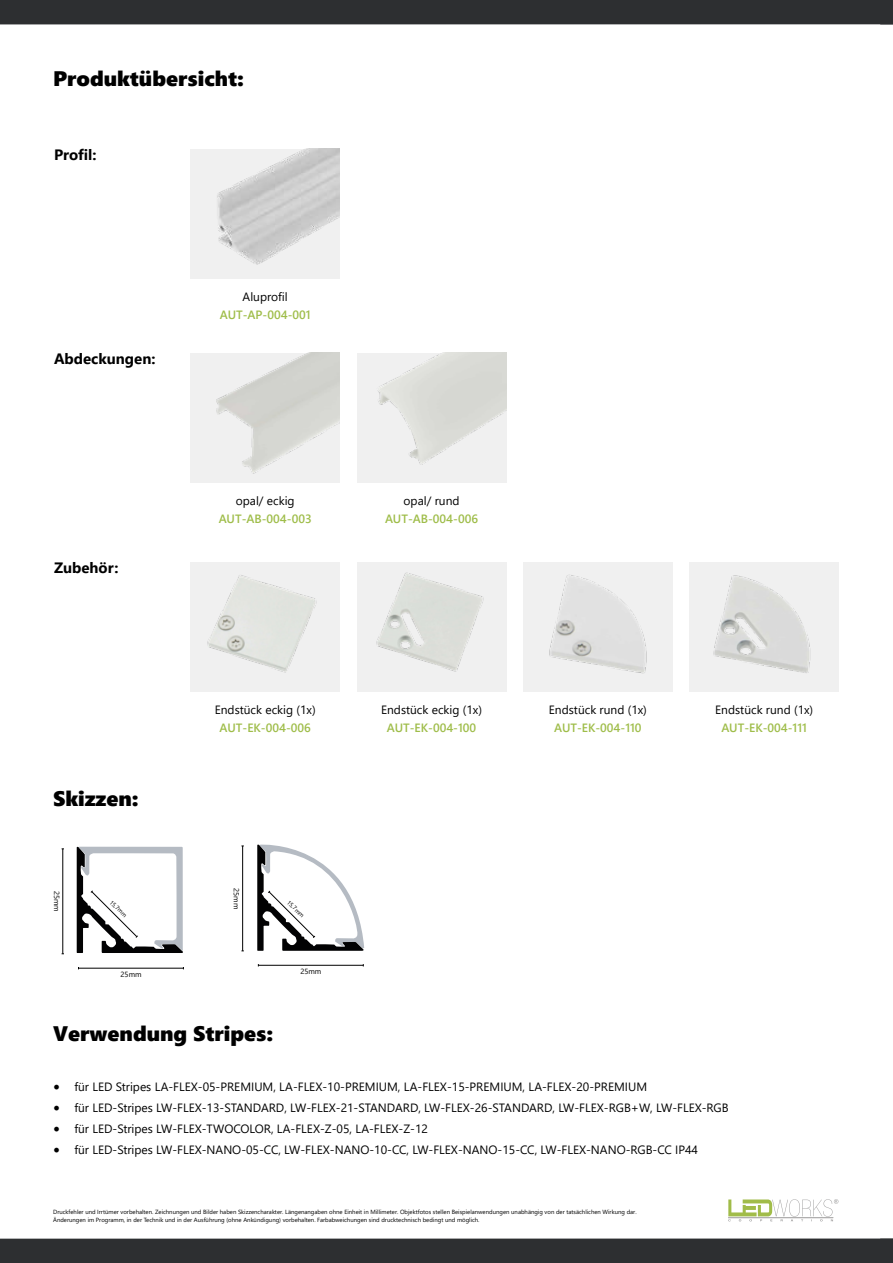
<style>
.page{position:relative;width:893px;height:1263px;background:#fff}
.page>*{position:absolute;margin:0;border:0;box-sizing:border-box;transform-origin:0 0}
.t1{font:21px "Segoe UI Black";color:#000}
.t2{font:700 15px "Segoe UI";color:#000}
.t3{font:12px "Segoe UI";color:#000}
.t4{font:600 12px "Segoe UI";color:#9fbd4a}
.t5{font:7.5px "Segoe UI";color:#000}
.t6{font:6px/7.2px "Segoe UI";color:#000}
.s1{font-family:"Minion Pro";font-size:18px}
</style>
<div class="page">
<div style="left:0;top:0;width:893px;height:24px;background:#2d2f31"></div>
<div style="left:0;top:1238px;width:893px;height:25px;background:#2d2f31"></div>
<svg style="left:728px;top:1199px;width:110px;height:22px"></svg>
<hr style="left:728px;top:1217px;width:105px;height:1px;background:#9a9999">
<img style="left:191px;top:149px;width:149px;height:130px">
<img style="left:191px;top:353px;width:149px;height:130px">
<img style="left:357px;top:353px;width:149px;height:130px">
<div style="left:191px;top:562px;width:149px;height:130px;background:#f0f0f0"></div>
<img style="left:207px;top:575px;width:110px;height:98px">
<div style="left:357px;top:562px;width:149px;height:130px;background:#f0f0f0"></div>
<img style="left:376px;top:572px;width:108px;height:100px">
<img style="left:523px;top:562px;width:149px;height:128px">
<div style="left:690px;top:562px;width:149px;height:130px;background:#f0f0f0"></div>
<img style="left:713px;top:575px;width:98px;height:98px">
<hr style="left:78px;top:968px;width:105px;height:1px;background:#000">
<hr style="left:63px;top:849px;width:1px;height:105px;background:#000">
<svg style="left:77px;top:846px;width:106px;height:107px"></svg>
<hr style="left:258px;top:965px;width:105px;height:1px;background:#000">
<hr style="left:242px;top:846px;width:1px;height:105px;background:#000">
<svg style="left:257px;top:844px;width:107px;height:107px"></svg>
<h1 class="t1" style="left:53px;top:63px;width:192px">Produktübersicht:</h1>
<p class="t2" style="left:54px;top:140px;width:44px">Profil:</p>
<p class="t2" style="left:54px;top:344px;width:103px">Abdeckungen:</p>
<p class="t2" style="left:54px;top:554px;width:66px">Zubehör:</p>
<h1 class="t1" style="left:53px;top:783px;width:87px">Skizzen:</h1>
<p class="t5" style="left:64px;top:891px;width:23px;rotate:90deg">25mm</p>
<p class="t6" style="left:114px;top:898px;width:23px;rotate:45deg">15,7mm</p>
<p class="t5" style="left:121px;top:967px;width:22px">25mm</p>
<p class="t3" style="left:243px;top:285px;width:47px">Aluprofil</p>
<p class="t4" style="left:220px;top:303px;width:92px">AUT-AP-004-001</p>
<p class="t3" style="left:236px;top:489px;width:60px">opal/ eckig</p>
<p class="t4" style="left:219px;top:507px;width:94px">AUT-AB-004-003</p>
<p class="t3" style="left:215px;top:698px;width:102px">Endstück eckig (1x)</p>
<p class="t4" style="left:220px;top:716px;width:93px">AUT-EK-004-006</p>
<p class="t5" style="left:244px;top:888px;width:22px;rotate:90deg">25mm</p>
<p class="t6" style="left:291px;top:898px;width:23px;rotate:45deg">15,7mm</p>
<p class="t5" style="left:300px;top:964px;width:22px">25mm</p>
<p class="t3" style="left:404px;top:489px;width:57px">opal/ rund</p>
<p class="t4" style="left:385px;top:507px;width:94px">AUT-AB-004-006</p>
<p class="t3" style="left:381px;top:698px;width:102px">Endstück eckig (1x)</p>
<p class="t4" style="left:387px;top:716px;width:91px">AUT-EK-004-100</p>
<p class="t3" style="left:549px;top:698px;width:100px">Endstück rund (1x)</p>
<p class="t4" style="left:554px;top:716px;width:89px">AUT-EK-004-110</p>
<p class="t3" style="left:715px;top:698px;width:100px">Endstück rund (1x)</p>
<p class="t4" style="left:721px;top:716px;width:87px">AUT-EK-004-111</p>
<h1 class="t1" style="left:53px;top:1018px;width:222px">Verwendung Stripes:</h1>
<p class="t3" style="left:53px;top:1075px;width:595px"><span class="s1">•</span> für LED Stripes LA-FLEX-05-PREMIUM, LA-FLEX-10-PREMIUM, LA-FLEX-15-PREMIUM, LA-FLEX-20-PREMIUM</p>
<p class="t3" style="left:53px;top:1096px;width:677px"><span class="s1">•</span> für LED-Stripes LW-FLEX-13-STANDARD, LW-FLEX-21-STANDARD, LW-FLEX-26-STANDARD, LW-FLEX-RGB+W, LW-FLEX-RGB</p>
<p class="t3" style="left:53px;top:1117px;width:376px"><span class="s1">•</span> für LED-Stripes LW-FLEX-TWOCOLOR, LA-FLEX-Z-05, LA-FLEX-Z-12</p>
<p class="t3" style="left:53px;top:1138px;width:646px"><span class="s1">•</span> für LED-Stripes LW-FLEX-NANO-05-CC, LW-FLEX-NANO-10-CC, LW-FLEX-NANO-15-CC, LW-FLEX-NANO-RGB-CC IP44</p>
<p class="t6" style="left:53px;top:1208px;width:585px">Druckfehler und Irrtümer vorbehalten. Zeichnungen und Bilder haben Skizzencharakter. Längenangaben ohne Einheit in Millimeter. Objektfotos stellen Beispielanwendungen unabhängig von der tatsächlichen Wirkung dar.<br>Änderungen im Programm, in der Technik und in der Ausführung (ohne Ankündigung) vorbehalten. Farbabweichungen sind drucktechnisch bedingt und möglich.</p>
</div>
